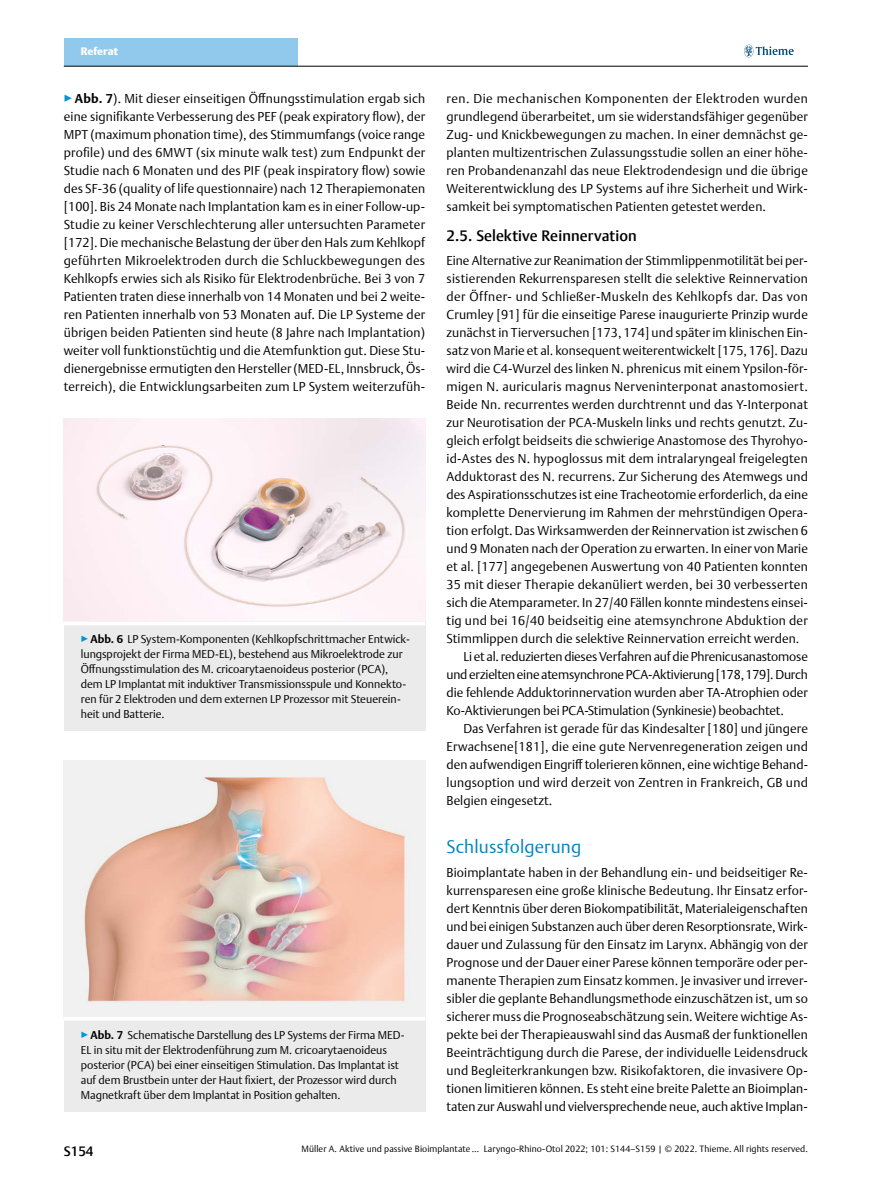
<style>
.page{position:relative;width:893px;height:1191px;background:#fff}
.page>*{position:absolute;margin:0;border:0;box-sizing:border-box;transform-origin:0 0}
.t1{font:300 18px "Thieme Argo 2011";letter-spacing:.01em;color:#0083c2}
.t2{font:500 15px "Thieme Argo 2011";letter-spacing:.01em;color:#000}
.t3{font:500 13.5px "Thieme Argo 2011";color:#000}
.t4{font:300 12.75px/18px "Thieme Argo 2011";letter-spacing:.01em;color:#000;text-align:justify}
.t5{font:300 12.75px "Thieme Argo 2011";letter-spacing:-.015em;color:#000}
.t6{font:300 12.75px "Thieme Argo 2011";letter-spacing:-.01em;color:#000}
.t7{font:300 12.75px "Thieme Argo 2011";letter-spacing:.03em;color:#000}
.t8{font:300 11.25px/15px "Thieme Argo 2011";color:#000}
.t9{font:900 10.8px "Thieme Argo 2011";letter-spacing:.005em;color:#fff}
.t10{font:300 9px "Thieme Argo 2011";letter-spacing:.01em;color:#000}
.s1{color:#0095da}
.s2{font-weight:700}
</style>
<div class="page">
<div style="left:64px;top:38px;width:234px;height:28px;background:#91c9ed"></div>
<svg style="left:744px;top:45px;width:50px;height:12px"></svg>
<hr style="left:64px;top:66px;width:744px;height:1px;background:#000">
<img style="left:64px;top:418px;width:361px;height:203px">
<div style="left:64px;top:622px;width:361px;height:109px;background:#ebebec"></div>
<hr style="left:64px;top:621px;width:361px;height:4px;background:#fff">
<img style="left:64px;top:760px;width:361px;height:256px">
<div style="left:64px;top:1017px;width:361px;height:94px;background:#ebebec"></div>
<hr style="left:64px;top:1016px;width:361px;height:4px;background:#fff">
<p class="t9" style="left:81px;top:44px;width:39px">Referat</p>
<p class="t4" style="left:64px;top:89px;width:363px"><span class="s1">▶</span><span class="s2">Abb. 7</span>). Mit dieser einseitigen Öffnungsstimulation ergab sich eine signifikante Verbesserung des PEF (peak expiratory flow), der MPT (maximum phonation time), des Stimmumfangs (voice range profile) und des 6MWT (six minute walk test) zum Endpunkt der Studie nach 6 Monaten und des PIF (peak inspiratory flow) sowie des SF-36 (quality of life questionnaire) nach 12 Therapiemonaten [100]. Bis 24 Monate nach Implantation kam es in einer Follow-up-Studie zu keiner Verschlechterung aller untersuchten Parameter [172]. Die mechanische Belastung der über den Hals zum Kehlkopf geführten Mikroelektroden durch die Schluckbewegungen des Kehlkopfs erwies sich als Risiko für Elektrodenbrüche. Bei 3 von 7<br>Patienten traten diese innerhalb von 14 Monaten und bei 2 weite&shy;ren Patienten innerhalb von 53 Monaten auf. Die LP Systeme der übrigen beiden Patienten sind heute (8 Jahre nach Implantation) weiter voll funktionstüchtig und die Atemfunktion gut. Diese Stu&shy;dienergebnisse ermutigten den Hersteller (MED-EL, Innsbruck, Ös&shy;terreich), die Entwicklungsarbeiten zum LP System weiterzufüh-</p>
<p class="t4" style="left:446px;top:89px;width:363px">ren. Die mechanischen Komponenten der Elektroden wurden grundlegend überarbeitet, um sie widerstandsfähiger gegenüber Zug- und Knickbewegungen zu machen. In einer demnächst ge&shy;planten multizentrischen Zulassungsstudie sollen an einer höhe&shy;ren Probandenanzahl das neue Elektrodendesign und die übrige Weiterentwicklung des LP Systems auf ihre Sicherheit und Wirk&shy;samkeit bei symptomatischen Patienten getestet werden.</p>
<p class="t2" style="left:446px;top:226px;width:192px">2.5. Selektive Reinnervation</p>
<p class="t4" style="left:446px;top:251px;width:363px">Eine Alternative zur Reanimation der Stimmlippenmotilität bei per-</p>
<p class="t4" style="left:446px;top:269px;width:363px">sistierenden Rekurrensparesen stellt die selektive Reinnervation</p>
<p class="t7" style="left:446px;top:288px;width:363px">der Öffner- und Schließer-Muskeln des Kehlkopfs dar. Das von</p>
<p class="t4" style="left:446px;top:305px;width:363px">Crumley [91] für die einseitige Parese inaugurierte Prinzip wurde</p>
<p class="t4" style="left:446px;top:323px;width:363px">zunächst in Tierversuchen [173, 174] und später im klinischen Ein-</p>
<p class="t4" style="left:446px;top:341px;width:363px">satz von Marie et al. konsequent weiterentwickelt [175,176]. Dazu</p>
<p class="t4" style="left:446px;top:359px;width:363px">wird die C4-Wurzel des linken N. phrenicus mit einem Ypsilon-för-</p>
<p class="t4" style="left:446px;top:377px;width:363px">migen N. auricularis magnus Nerveninterponat anastomosiert.</p>
<p class="t4" style="left:446px;top:395px;width:363px">Beide Nn. recurrentes werden durchtrennt und das Y-Interponat</p>
<p class="t4" style="left:446px;top:413px;width:363px">zur Neurotisation der PCA-Muskeln links und rechts genutzt. Zu-</p>
<p class="t4" style="left:446px;top:431px;width:363px">gleich erfolgt beidseits die schwierige Anastomose des Thyrohyo-</p>
<p class="t4" style="left:446px;top:449px;width:363px">id-Astes des N. hypoglossus mit dem intralaryngeal freigelegten</p>
<p class="t4" style="left:446px;top:467px;width:363px">Adduktorast des N. recurrens. Zur Sicherung des Atemwegs und</p>
<p class="t4" style="left:446px;top:485px;width:363px">des Aspirationsschutzes ist eine Tracheotomie erforderlich, da eine</p>
<p class="t4" style="left:446px;top:503px;width:362px">komplette Denervierung im Rahmen der mehrstündigen Opera-</p>
<p class="t4" style="left:446px;top:521px;width:363px">tion erfolgt. Das Wirksamwerden der Reinnervation ist zwischen 6</p>
<p class="t4" style="left:446px;top:539px;width:363px">und 9 Monaten nach der Operation zu erwarten. In einer von Marie</p>
<p class="t4" style="left:446px;top:557px;width:363px">et al. [177] angegebenen Auswertung von 40 Patienten konnten</p>
<p class="t4" style="left:446px;top:575px;width:363px">35 mit dieser Therapie dekanüliert werden, bei 30 verbesserten</p>
<p class="t4" style="left:446px;top:593px;width:363px">sich die Atemparameter. In 27/40 Fällen konnte mindestens einsei-</p>
<p class="t4" style="left:446px;top:611px;width:363px">tig und bei 16/40 beidseitig eine atemsynchrone Abduktion der</p>
<p class="t4" style="left:446px;top:629px;width:354px">Stimmlippen durch die selektive Reinnervation erreicht werden.</p>
<p class="t5" style="left:463px;top:648px;width:346px">Li et al. reduzierten dieses Verfahren auf die Phrenicusanastomose</p>
<p class="t5" style="left:446px;top:666px;width:363px">und erzielten eine atemsynchrone PCA-Aktivierung [178,179]. Durch</p>
<p class="t4" style="left:446px;top:683px;width:363px">die fehlende Adduktorinnervation wurden aber TA-Atrophien oder</p>
<p class="t6" style="left:446px;top:702px;width:339px">Ko-Aktivierungen bei PCA-Stimulation (Synkinesie) beobachtet.</p>
<p class="t4" style="left:463px;top:719px;width:346px">Das Verfahren ist gerade für das Kindesalter [180] und jüngere</p>
<p class="t4" style="left:446px;top:737px;width:363px">Erwachsene[181], die eine gute Nervenregeneration zeigen und</p>
<p class="t4" style="left:446px;top:755px;width:363px">den aufwendigen Eingriff tolerieren können, eine wichtige Behand-</p>
<p class="t4" style="left:446px;top:773px;width:363px">lungsoption und wird derzeit von Zentren in Frankreich, GB und</p>
<p class="t4" style="left:446px;top:791px;width:107px">Belgien eingesetzt.</p>
<h1 class="t1" style="left:446px;top:835px;width:136px">Schlussfolgerung</h1>
<p class="t4" style="left:446px;top:863px;width:363px">Bioimplantate haben in der Behandlung ein- und beidseitiger Re&shy;kurrensparesen eine große klinische Bedeutung. Ihr Einsatz erfor&shy;dert Kenntnis über deren Biokompatibilität, Materialeigenschaften und bei einigen Substanzen auch über deren Resorptionsrate, Wirk&shy;dauer und Zulassung für den Einsatz im Larynx. Abhängig von der Prognose und der Dauer einer Parese können temporäre oder per&shy;manente Therapien zum Einsatz kommen. Je invasiver und irrever&shy;sibler die geplante Behandlungsmethode einzuschätzen ist, um so sicherer muss die Prognoseabschätzung sein. Weitere wichtige As&shy;pekte bei der Therapieauswahl sind das Ausmaß der funktionellen Beeinträchtigung durch die Parese, der individuelle Leidensdruck und Begleiterkrankungen bzw. Risikofaktoren, die invasivere Op&shy;tionen limitieren können. Es steht eine breite Palette an Bioimplan&shy;taten zur Auswahl und vielversprechende neue, auch aktive Implan-</p>
<p class="t8" style="left:81px;top:631px;width:331px"><span class="s1">▶</span><span class="s2">Abb. 6</span> LP System-Komponenten (Kehlkopfschrittmacher Entwick&shy;lungsprojekt der Firma MED-EL), bestehend aus Mikroelektrode zur Öffnungsstimulation des M. cricoarytaenoideus posterior (PCA), dem LP Implantat mit induktiver Transmissionsspule und Konnekto&shy;ren für 2 Elektroden und dem externen LP Prozessor mit Steuerein&shy;heit und Batterie.</p>
<p class="t8" style="left:81px;top:1027px;width:325px"><span class="s1">▶</span><span class="s2">Abb. 7</span> Schematische Darstellung des LP Systems der Firma MED-EL in situ mit der Elektrodenführung zum M. cricoarytaenoideus posterior (PCA) bei einer einseitigen Stimulation. Das Implantat ist auf dem Brustbein unter der Haut fixiert, der Prozessor wird durch Magnetkraft über dem Implantat in Position gehalten.</p>
<p class="t3" style="left:64px;top:1142px;width:31px">S154</p>
<p class="t10" style="left:302px;top:1143px;width:508px">Müller A. Aktive und passive Bioimplantate … Laryngo-Rhino-Otol 2022; 101: S144–S159 | © 2022. Thieme. All rights reserved.</p>
</div>
